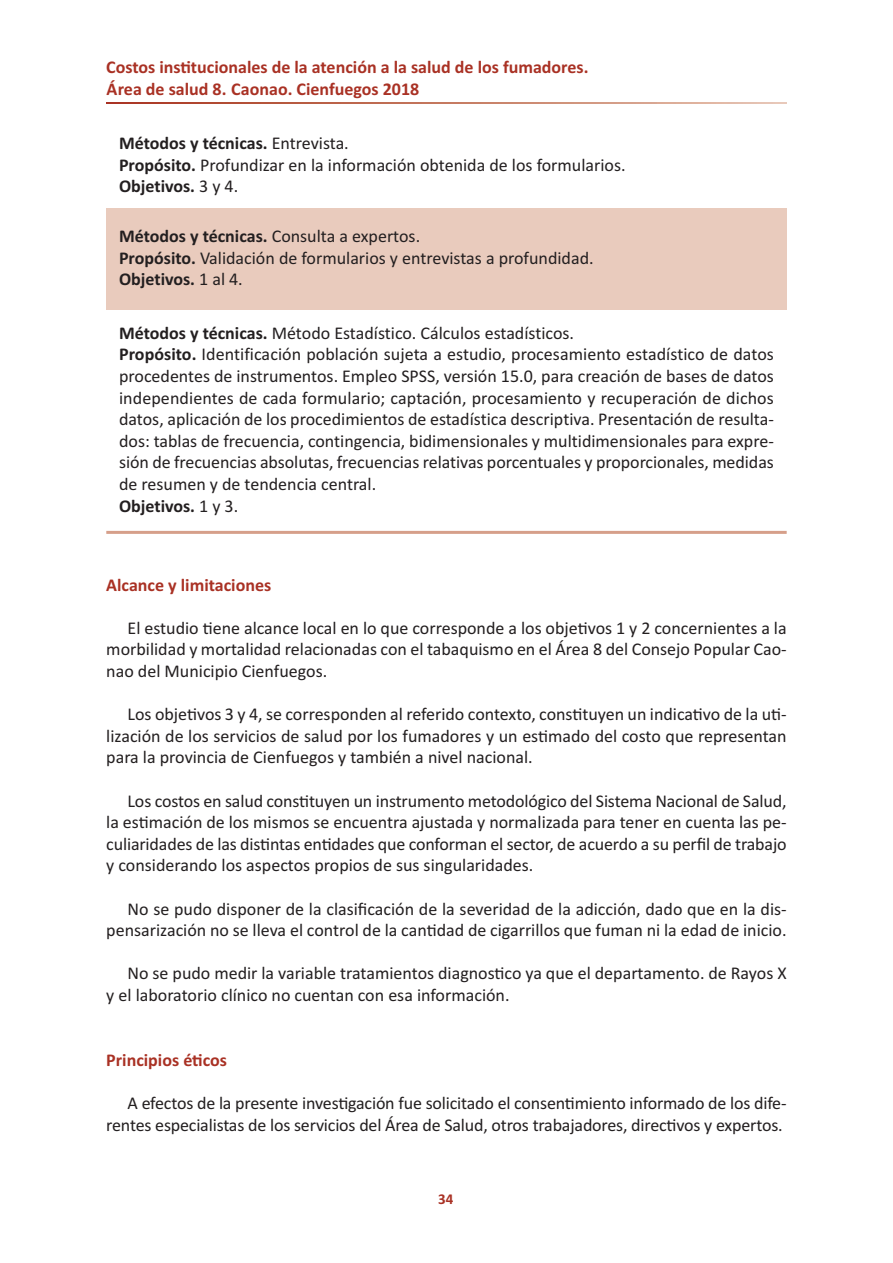
<style>
.page{position:relative;width:893px;height:1263px;background:#fff}
.page>*{position:absolute;margin:0;border:0;box-sizing:border-box;transform-origin:0 0}
.t1{font:18px/21.6px "Calibri";color:#231f20}
.t2{font:700 18px/21.6px "Calibri";color:#a93124}
.t3{font:700 15px "Calibri";color:#a93124}
.s1{font-weight:700}
</style>
<div class="page">
<svg style="left:106px;top:102px;width:681px;height:2px"></svg>
<div style="left:106px;top:208px;width:681px;height:102px;background:#e9cbbd"></div>
<hr style="left:106px;top:531px;width:681px;height:3px;background:#d69f8a">
<p class="t2" style="left:106px;top:56px;width:484px">Costos institucionales de la atención a la salud de los fumadores. área de salud 8. Caonao. Cienfuegos 2018</p>
<p class="t1" style="left:119px;top:132px;width:508px"><span class="s1">Métodos y técnicas.</span> Entrevista.<br><span class="s1">Propósito.</span> Profundizar en la información obtenida de los formularios.<br><span class="s1">Objetivos.</span> 3 y 4.</p>
<p class="t1" style="left:119px;top:225px;width:476px"><span class="s1">Métodos y técnicas.</span> Consulta a expertos.<br><span class="s1">Propósito.</span> Validación de formularios y entrevistas a profundidad.<br><span class="s1">Objetivos.</span> 1 al 4.</p>
<p class="t1" style="left:119px;top:322px;width:656px"><span class="s1">Métodos y técnicas.</span> Método Estadístico. Cálculos estadísticos.<br><span class="s1">Propósito.</span> Identificación población sujeta a estudio, procesamiento estadístico de datos procedentes de instrumentos. Empleo SPSS, versión 15.0, para creación de bases de datos independientes de cada formulario; captación, procesamiento y recuperación de dichos datos, aplicación de los procedimientos de estadística descriptiva. Presentación de resulta&shy;dos: tablas de frecuencia, contingencia, bidimensionales y multidimensionales para expre&shy;sión de frecuencias absolutas, frecuencias relativas porcentuales y proporcionales, medidas de resumen y de tendencia central.<br><span class="s1">Objetivos.</span> 1 y 3.</p>
<p class="t2" style="left:106px;top:574px;width:166px">Alcance y limitaciones</p>
<p class="t1" style="left:106px;top:617px;width:682px;text-align:justify;text-indent:21px">El estudio tiene alcance local en lo que corresponde a los objetivos 1 y 2 concernientes a la morbilidad y mortalidad relacionadas con el tabaquismo en el Área 8 del Consejo Popular Cao&shy;nao del Municipio Cienfuegos.</p>
<p class="t1" style="left:106px;top:703px;width:682px;text-align:justify;text-indent:21px">Los objetivos 3 y 4, se corresponden al referido contexto, constituyen un indicativo de la uti&shy;lización de los servicios de salud por los fumadores y un estimado del costo que representan para la provincia de Cienfuegos y también a nivel nacional.</p>
<p class="t1" style="left:106px;top:790px;width:682px;text-align:justify;text-indent:21px">Los costos en salud constituyen un instrumento metodológico del Sistema Nacional de Salud, la estimación de los mismos se encuentra ajustada y normalizada para tener en cuenta las pe&shy;culiaridades de las distintas entidades que conforman el sector, de acuerdo a su perfil de trabajo y considerando los aspectos propios de sus singularidades.</p>
<p class="t1" style="left:106px;top:898px;width:682px;text-align:right">No se pudo disponer de la clasificación de la severidad de la adicción, dado que en la dis&shy;pensarización no se lleva el control de la cantidad de cigarrillos que fuman ni la edad de inicio.</p>
<p class="t1" style="left:106px;top:962px;width:682px;text-indent:21px">No se pudo medir la variable tratamientos diagnostico ya que el departamento. de Rayos X y el laboratorio clínico no cuentan con esa información.</p>
<p class="t2" style="left:106px;top:1049px;width:122px">Principios éticos</p>
<p class="t1" style="left:106px;top:1092px;width:682px;text-align:right">A efectos de la presente investigación fue solicitado el consentimiento informado de los dife&shy;rentes especialistas de los servicios del Área de Salud, otros trabajadores, directivos y expertos.</p>
<p class="t3" style="left:438px;top:1190px;width:17px">34</p>
</div>
